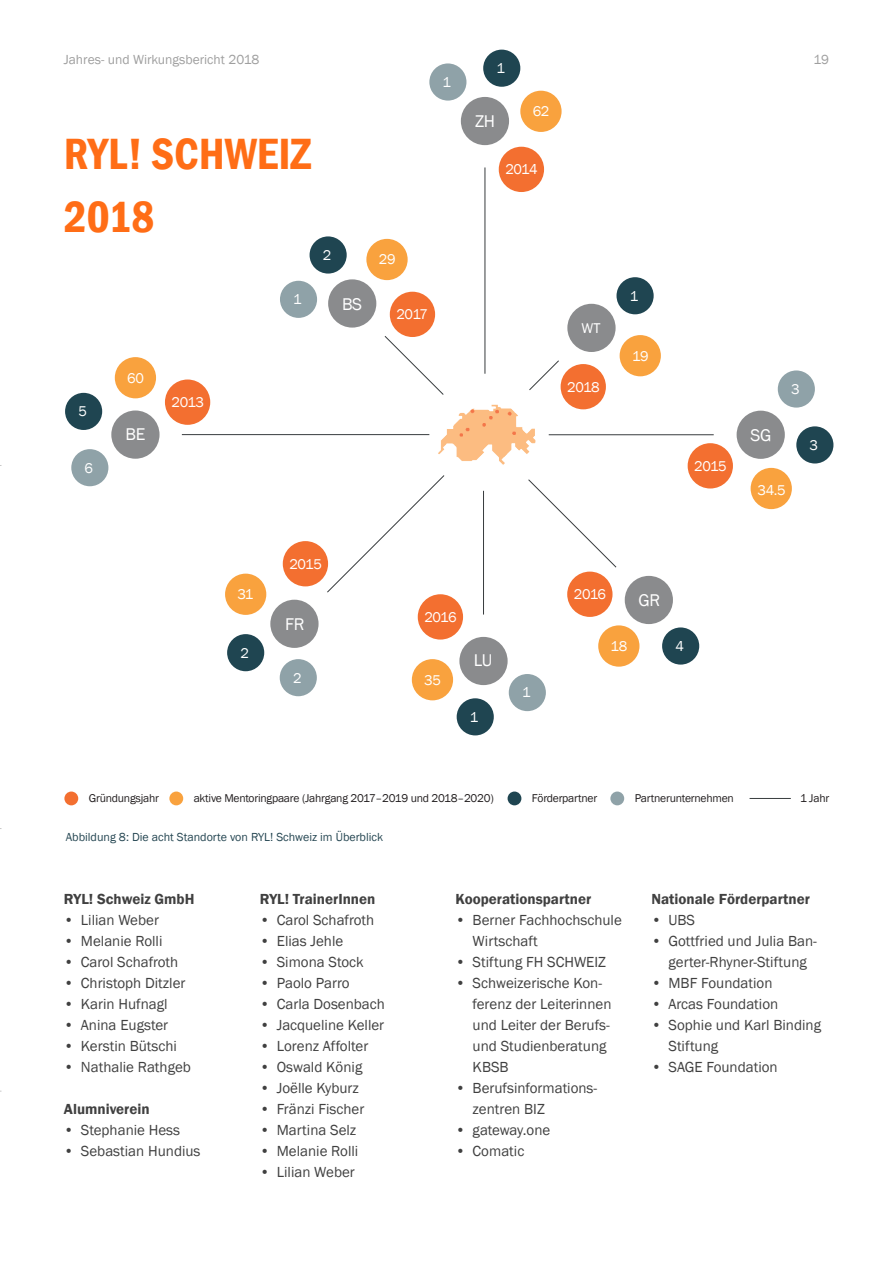
<style>
.page{position:relative;width:893px;height:1263px;background:#fff}
.page>*{position:absolute;margin:0;border:0;box-sizing:border-box;transform-origin:0 0}
.t1{font:600 condensed 45px/63px "Franklin Gothic";color:#ff6d16}
.t2{font:17.4px "Franklin Gothic";letter-spacing:-.02em;color:#fff}
.t3{font:15px/21px "Franklin Gothic";color:#404040}
.t4{font:600 15px "Franklin Gothic";color:#404040}
.t5{font:14.55px "Franklin Gothic";letter-spacing:-.03em;color:#fff}
.t6{font:13.5px "Franklin Gothic";color:#9f9f9f}
.t7{font:12px "Franklin Gothic";color:#254652}
.t8{font:11.7px "Franklin Gothic";letter-spacing:-.02em;color:#231f20}
</style>
<div class="page">
<img style="left:429px;top:390px;width:107px;height:101px">
<div style="left:459px;top:637px;width:49px;height:48px;background:#8a8b8d;border-radius:50%"></div>
<div style="left:625px;top:576px;width:48px;height:48px;background:#8a8b8d;border-radius:50%"></div>
<div style="left:737px;top:411px;width:48px;height:48px;background:#8a8b8d;border-radius:50%"></div>
<div style="left:567px;top:304px;width:49px;height:48px;background:#8a8b8d;border-radius:50%"></div>
<div style="left:461px;top:97px;width:48px;height:48px;background:#8a8b8d;border-radius:50%"></div>
<div style="left:328px;top:279px;width:48px;height:49px;background:#8a8b8d;border-radius:50%"></div>
<div style="left:111px;top:410px;width:49px;height:49px;background:#8a8b8d;border-radius:50%"></div>
<div style="left:270px;top:600px;width:49px;height:48px;background:#8a8b8d;border-radius:50%"></div>
<hr style="left:549px;top:434px;width:165px;height:1px;background:#383c3e">
<hr style="left:182px;top:434px;width:247px;height:1px;background:#383c3e">
<svg style="left:528px;top:479px;width:89px;height:89px"></svg>
<svg style="left:384px;top:336px;width:60px;height:59px"></svg>
<svg style="left:529px;top:360px;width:30px;height:30px"></svg>
<svg style="left:327px;top:475px;width:118px;height:118px"></svg>
<hr style="left:483px;top:491px;width:1px;height:123px;background:#383c3e">
<hr style="left:485px;top:167px;width:1px;height:207px;background:#383c3e">
<div style="left:165px;top:379px;width:45px;height:46px;background:#f36f30;border-radius:50%"></div>
<div style="left:115px;top:357px;width:41px;height:41px;background:#f9a23e;border-radius:50%"></div>
<div style="left:65px;top:393px;width:37px;height:37px;background:#1f4551;border-radius:50%"></div>
<div style="left:71px;top:449px;width:37px;height:37px;background:#8fa2a8;border-radius:50%"></div>
<div style="left:390px;top:292px;width:45px;height:45px;background:#f36f30;border-radius:50%"></div>
<div style="left:366px;top:239px;width:42px;height:41px;background:#f9a23e;border-radius:50%"></div>
<div style="left:310px;top:236px;width:37px;height:38px;background:#1f4551;border-radius:50%"></div>
<div style="left:280px;top:281px;width:37px;height:37px;background:#8fa2a8;border-radius:50%"></div>
<div style="left:499px;top:147px;width:45px;height:45px;background:#f36f30;border-radius:50%"></div>
<div style="left:520px;top:91px;width:42px;height:41px;background:#f9a23e;border-radius:50%"></div>
<div style="left:483px;top:50px;width:37px;height:37px;background:#1f4551;border-radius:50%"></div>
<div style="left:429px;top:63px;width:37px;height:38px;background:#8fa2a8;border-radius:50%"></div>
<div style="left:561px;top:364px;width:45px;height:45px;background:#f36f30;border-radius:50%"></div>
<div style="left:620px;top:335px;width:41px;height:41px;background:#f9a23e;border-radius:50%"></div>
<div style="left:616px;top:277px;width:38px;height:37px;background:#1f4551;border-radius:50%"></div>
<div style="left:688px;top:443px;width:45px;height:45px;background:#f36f30;border-radius:50%"></div>
<div style="left:751px;top:468px;width:41px;height:41px;background:#f9a23e;border-radius:50%"></div>
<div style="left:796px;top:426px;width:37px;height:37px;background:#1f4551;border-radius:50%"></div>
<div style="left:778px;top:370px;width:37px;height:38px;background:#8fa2a8;border-radius:50%"></div>
<div style="left:567px;top:572px;width:45px;height:45px;background:#f36f30;border-radius:50%"></div>
<div style="left:598px;top:625px;width:41px;height:42px;background:#f9a23e;border-radius:50%"></div>
<div style="left:662px;top:627px;width:37px;height:38px;background:#1f4551;border-radius:50%"></div>
<div style="left:418px;top:594px;width:45px;height:45px;background:#f36f30;border-radius:50%"></div>
<div style="left:412px;top:659px;width:41px;height:41px;background:#f9a23e;border-radius:50%"></div>
<div style="left:457px;top:698px;width:37px;height:37px;background:#1f4551;border-radius:50%"></div>
<div style="left:509px;top:674px;width:37px;height:37px;background:#8fa2a8;border-radius:50%"></div>
<div style="left:283px;top:541px;width:45px;height:45px;background:#f36f30;border-radius:50%"></div>
<div style="left:225px;top:574px;width:41px;height:41px;background:#f9a23e;border-radius:50%"></div>
<div style="left:227px;top:634px;width:37px;height:37px;background:#1f4551;border-radius:50%"></div>
<div style="left:280px;top:659px;width:37px;height:37px;background:#8fa2a8;border-radius:50%"></div>
<hr style="left:750px;top:798px;width:41px;height:1px;background:#383c3e">
<div style="left:64px;top:791px;width:14px;height:14px;background:#f36f30;border-radius:50%"></div>
<div style="left:169px;top:791px;width:14px;height:14px;background:#f9a23e;border-radius:50%"></div>
<div style="left:508px;top:791px;width:13px;height:14px;background:#1f4551;border-radius:50%"></div>
<svg style="left:610px;top:791px;width:14px;height:14px"></svg>
<p class="t6" style="left:64px;top:51px;width:197px">Jahres- und Wirkungsbericht 2018</p>
<p class="t6" style="left:813px;top:51px;width:17px">19</p>
<p class="t5" style="left:496px;top:59px;width:10px">1</p>
<p class="t5" style="left:443px;top:73px;width:10px">1</p>
<h1 class="t1" style="left:64px;top:122px;width:249px">RYL! SCHWEIZ<br>2018</h1>
<p class="t5" style="left:323px;top:246px;width:10px">2</p>
<p class="t5" style="left:293px;top:290px;width:10px">1</p>
<p class="t2" style="left:342px;top:294px;width:22px">BS</p>
<p class="t5" style="left:379px;top:250px;width:18px">29</p>
<p class="t5" style="left:396px;top:305px;width:33px">2017</p>
<p class="t5" style="left:78px;top:402px;width:10px">5</p>
<p class="t5" style="left:85px;top:459px;width:10px">6</p>
<p class="t5" style="left:127px;top:369px;width:18px">60</p>
<p class="t2" style="left:126px;top:423px;width:21px">BE</p>
<p class="t5" style="left:172px;top:393px;width:34px">2013</p>
<p class="t2" style="left:475px;top:110px;width:21px">ZH</p>
<p class="t5" style="left:533px;top:102px;width:18px">62</p>
<p class="t5" style="left:505px;top:160px;width:34px">2014</p>
<p class="t5" style="left:581px;top:319px;width:21px">WT</p>
<p class="t5" style="left:567px;top:378px;width:34px">2018</p>
<p class="t5" style="left:630px;top:287px;width:10px">1</p>
<p class="t5" style="left:632px;top:347px;width:18px">19</p>
<p class="t5" style="left:694px;top:457px;width:34px">2015</p>
<p class="t5" style="left:791px;top:380px;width:10px">3</p>
<p class="t2" style="left:751px;top:425px;width:22px">SG</p>
<p class="t5" style="left:757px;top:481px;width:30px">34.5</p>
<p class="t5" style="left:810px;top:436px;width:10px">3</p>
<p class="t5" style="left:237px;top:585px;width:18px">31</p>
<p class="t5" style="left:240px;top:644px;width:10px">2</p>
<p class="t5" style="left:289px;top:555px;width:34px">2015</p>
<p class="t2" style="left:285px;top:613px;width:21px">FR</p>
<p class="t5" style="left:293px;top:669px;width:10px">2</p>
<p class="t5" style="left:424px;top:608px;width:34px">2016</p>
<p class="t5" style="left:424px;top:671px;width:18px">35</p>
<p class="t2" style="left:474px;top:650px;width:20px">LU</p>
<p class="t5" style="left:470px;top:708px;width:10px">1</p>
<p class="t5" style="left:522px;top:683px;width:10px">1</p>
<p class="t5" style="left:574px;top:585px;width:34px">2016</p>
<p class="t2" style="left:638px;top:589px;width:23px">GR</p>
<p class="t5" style="left:611px;top:637px;width:18px">18</p>
<p class="t5" style="left:675px;top:637px;width:10px">4</p>
<p class="t8" style="left:89px;top:791px;width:72px">Gründungsjahr</p>
<p class="t8" style="left:194px;top:791px;width:301px">aktive Mentoringpaare (Jahrgang 2017–2019 und 2018–2020)</p>
<p class="t8" style="left:532px;top:791px;width:67px">Förderpartner</p>
<p class="t8" style="left:635px;top:791px;width:101px">Partnerunternehmen</p>
<p class="t8" style="left:800px;top:791px;width:31px">1 Jahr</p>
<p class="t7" style="left:66px;top:829px;width:319px">Abbildung 8: Die acht Standorte von RYL! Schweiz im Überblick</p>
<p class="t4" style="left:64px;top:890px;width:132px">RYL! Schweiz GmbH</p>
<p class="t3" style="left:64px;top:910px;width:97px">• Lilian Weber</p>
<p class="t3" style="left:64px;top:931px;width:100px">• Melanie Rolli</p>
<p class="t3" style="left:64px;top:952px;width:116px">• Carol Schafroth</p>
<p class="t3" style="left:64px;top:973px;width:123px">• Christoph Ditzler</p>
<p class="t3" style="left:64px;top:994px;width:105px">• Karin Hufnagl</p>
<p class="t3" style="left:64px;top:1015px;width:106px">• Anina Eugster</p>
<p class="t3" style="left:64px;top:1036px;width:115px">• Kerstin Bütschi</p>
<p class="t3" style="left:64px;top:1057px;width:128px">• Nathalie Rathgeb</p>
<p class="t4" style="left:64px;top:1100px;width:87px">Alumniverein</p>
<p class="t3" style="left:64px;top:1120px;width:118px">• Stephanie Hess</p>
<p class="t3" style="left:64px;top:1141px;width:138px">• Sebastian Hundius</p>
<p class="t4" style="left:260px;top:890px;width:117px">RYL! TrainerInnen</p>
<p class="t3" style="left:260px;top:910px;width:116px">• Carol Schafroth</p>
<p class="t3" style="left:260px;top:931px;width:85px">• Elias Jehle</p>
<p class="t3" style="left:260px;top:952px;width:106px">• Simona Stock</p>
<p class="t3" style="left:260px;top:973px;width:91px">• Paolo Parro</p>
<p class="t3" style="left:260px;top:994px;width:127px">• Carla Dosenbach</p>
<p class="t3" style="left:260px;top:1015px;width:126px">• Jacqueline Keller</p>
<p class="t3" style="left:260px;top:1036px;width:110px">• Lorenz Affolter</p>
<p class="t3" style="left:260px;top:1057px;width:104px">• Oswald König</p>
<p class="t3" style="left:260px;top:1078px;width:101px">• Joëlle Kyburz</p>
<p class="t3" style="left:260px;top:1099px;width:106px">• Fränzi Fischer</p>
<p class="t3" style="left:260px;top:1120px;width:98px">• Martina Selz</p>
<p class="t3" style="left:260px;top:1141px;width:100px">• Melanie Rolli</p>
<p class="t3" style="left:260px;top:1162px;width:97px">• Lilian Weber</p>
<p class="t4" style="left:456px;top:890px;width:137px">Kooperationspartner</p>
<p class="t3" style="left:473px;top:910px;width:151px;text-indent:-17px">• Berner Fachhochschule<br>Wirtschaft</p>
<p class="t3" style="left:456px;top:952px;width:152px">• Stiftung FH SCHWEIZ</p>
<p class="t3" style="left:473px;top:973px;width:140px;text-indent:-17px">• Schweizerische Kon&shy;ferenz der Leiterinnen und Leiter der Berufs&shy;und Studienberatung<br>KBSB</p>
<p class="t3" style="left:473px;top:1078px;width:126px;text-indent:-17px">• Berufsinformations&shy;zentren BIZ</p>
<p class="t3" style="left:456px;top:1120px;width:96px">• gateway.one</p>
<p class="t3" style="left:456px;top:1141px;width:70px">• Comatic</p>
<p class="t4" style="left:651px;top:890px;width:160px">Nationale Förderpartner</p>
<p class="t3" style="left:651px;top:910px;width:45px">• UBS</p>
<p class="t3" style="left:651px;top:931px;width:167px;text-align:center">• Gottfried und Julia Ban&shy;gerter-Rhyner-Stiftung</p>
<p class="t3" style="left:651px;top:973px;width:122px">• MBF Foundation</p>
<p class="t3" style="left:651px;top:994px;width:128px">• Arcas Foundation</p>
<p class="t3" style="left:668px;top:1015px;width:154px;text-indent:-17px">• Sophie und Karl Binding<br>Stiftung</p>
<p class="t3" style="left:651px;top:1057px;width:128px">• SAGE Foundation</p>
</div>
